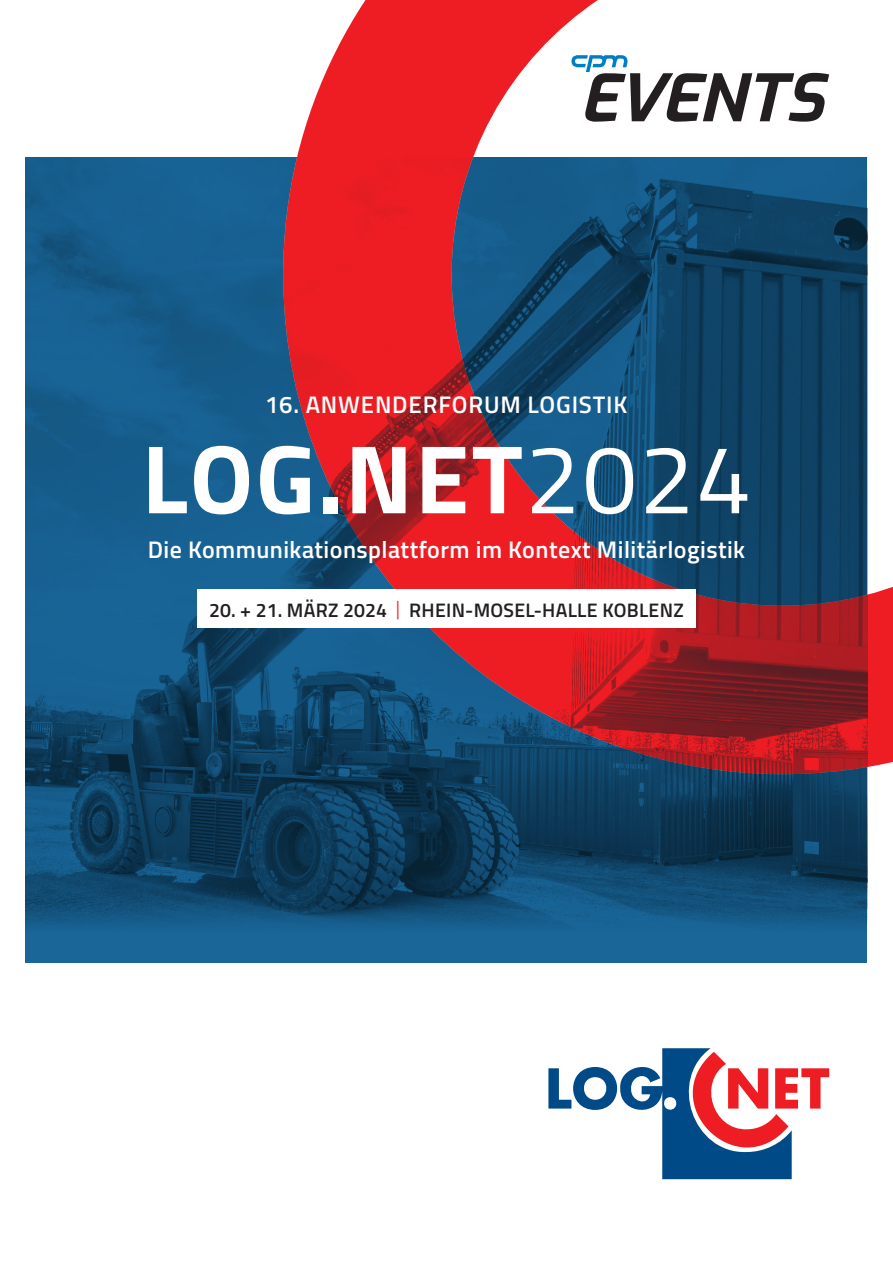
<style>
.page{position:relative;width:893px;height:1263px;background:#fff}
.page>*{position:absolute;margin:0;border:0;box-sizing:border-box;transform-origin:0 0}
.t1{font:700 97.5px "Titillium Web";letter-spacing:.025em;color:#fff}
.t2{font:600 24px "Titillium Web";letter-spacing:.02em;color:#fff}
.t3{font:600 19.5px "Titillium Web";letter-spacing:.015em;color:#231f20}
.s1{font-weight:400}
.s2{font-weight:300;color:#ee1d23}
</style>
<div class="page">
<div style="left:26px;top:157px;width:841px;height:806px;background:#1a6698"></div>
<img style="left:26px;top:157px;width:841px;height:770px">
<svg style="left:283px;top:0;width:610px;height:774px"></svg>
<svg style="left:571px;top:55px;width:258px;height:67px"></svg>
<svg style="left:548px;top:1048px;width:281px;height:132px"></svg>
<div style="left:197px;top:589px;width:499px;height:39px;background:#fff"></div>
<p class="t2" style="left:265px;top:386px;width:364px">16. ANWENDERFORUM LOGISTIK</p>
<p class="t1" style="left:142px;top:405px;width:611px">LOG.NET<span class="s1">2024</span></p>
<p class="t2" style="left:148px;top:532px;width:599px">Die Kommunikationsplattform im Kontext Militärlogistik</p>
<p class="t3" style="left:209px;top:595px;width:476px">20. + 21. MÄRZ 2024 <span class="s2">|</span> RHEIN-MOSEL-HALLE KOBLENZ</p>
</div>
